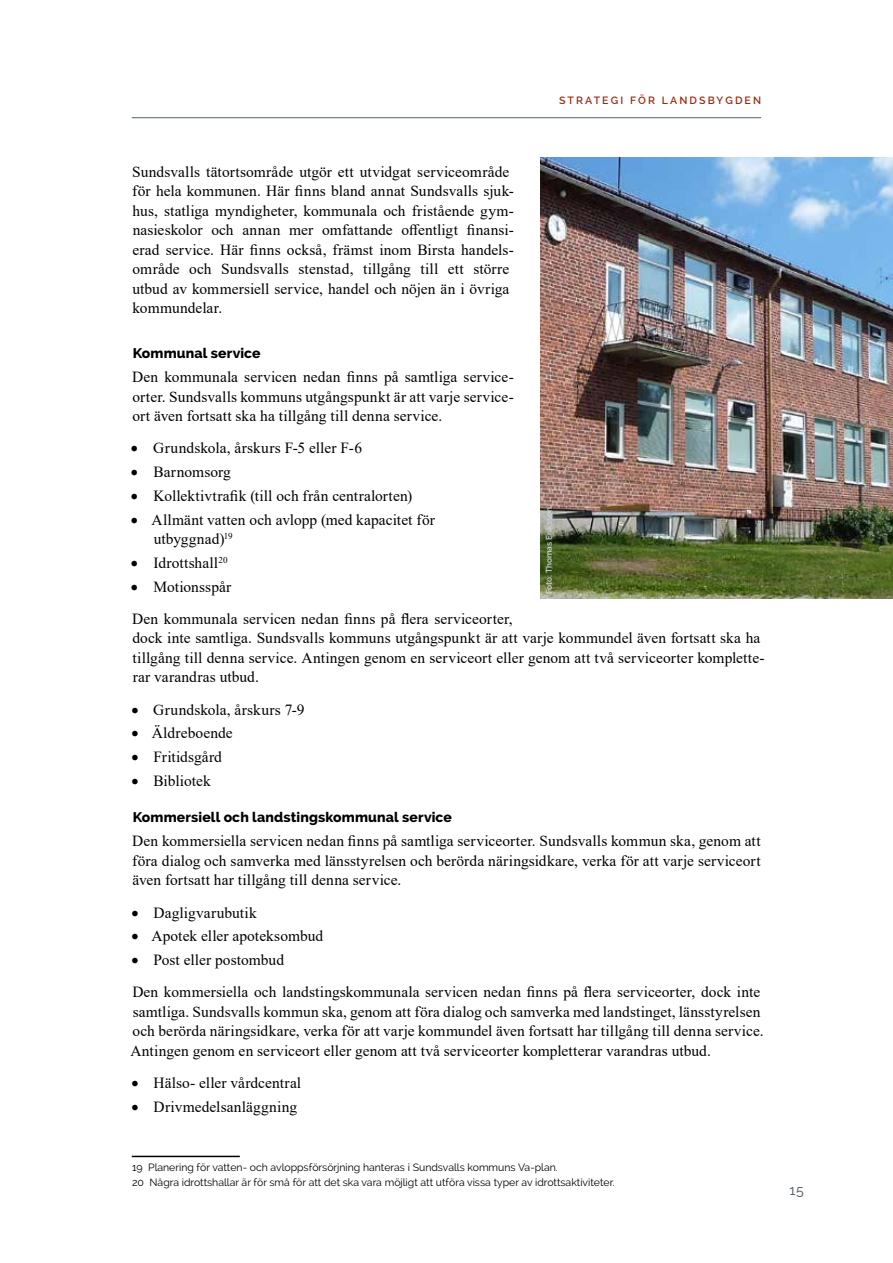
<style>
.page{position:relative;width:893px;height:1263px;background:#fff}
.page>*{position:absolute;margin:0;border:0;box-sizing:border-box;transform-origin:0 0}
.t1{font:15.45px/19.5px "Times New Roman";letter-spacing:.005em;color:#000}
.t2{font:800 13.95px "Raleway";letter-spacing:.01em;color:#000}
.t3{font:13.95px "Raleway";color:#43525a}
.t4{font:10.5px/15px "Raleway";color:#000}
.t5{font:600 10.5px "Raleway";letter-spacing:.2em;color:#9e280e}
.t6{font:600 8.25px "Raleway";color:#ced8de}
</style>
<div class="page">
<hr style="left:132px;top:117px;width:629px;height:1px;background:#63737c">
<hr style="left:132px;top:1156px;width:108px;height:1px;background:#000">
<img style="left:540px;top:157px;width:353px;height:441px">
<p class="t5" style="left:559px;top:94px;width:204px">STRATEGI FÖR LANDSBYGDEN</p>
<p class="t1" style="left:132px;top:161px;width:383px">Sundsvalls tätortsområde utgör ett utvidgat serviceområde för hela kommunen. Här finns bland annat Sundsvalls sjuk&shy;hus, statliga myndigheter, kommunala och fristående gym&shy;nasieskolor och annan mer omfattande offentligt finansi&shy;erad service. Här finns också, främst inom Birsta handels&shy;område och Sundsvalls stenstad, tillgång till ett större utbud av kommersiell service, handel och nöjen än i övriga kommundelar.</p>
<p class="t2" style="left:133px;top:346px;width:129px">Kommunal service</p>
<p class="t1" style="left:132px;top:367px;width:383px;text-align:justify">Den kommunala servicen nedan finns på samtliga service&shy;orter. Sundsvalls kommuns utgångspunkt är att varje service&shy;ort även fortsatt ska ha tillgång till denna service.</p>
<p class="t1" style="left:131px;top:438px;width:233px">• Grundskola, årskurs F-5 eller F-6</p>
<p class="t1" style="left:131px;top:462px;width:102px">• Barnomsorg</p>
<p class="t1" style="left:131px;top:485px;width:283px">• Kollektivtrafik (till och från centralorten)</p>
<p class="t1" style="left:154px;top:509px;width:283px;text-indent:-23px">• Allmänt vatten och avlopp (med kapacitet för utbyggnad)<sup>19</sup></p>
<p class="t1" style="left:131px;top:552px;width:98px">• Idrottshall<sup>20</sup></p>
<p class="t1" style="left:131px;top:570px;width:384px;line-height:32.2px">• Motionsspår<br>Den kommunala servicen nedan finns på flera serviceorter,</p>
<p class="t1" style="left:132px;top:628px;width:634px">dock inte samtliga. Sundsvalls kommuns utgångspunkt är att varje kommundel även fortsatt ska ha tillgång till denna service. Antingen genom en serviceort eller genom att två serviceorter komplette&shy;rar varandras utbud.</p>
<p class="t1" style="left:131px;top:699px;width:175px">• Grundskola, årskurs 7-9</p>
<p class="t1" style="left:131px;top:723px;width:103px">• Äldreboende</p>
<p class="t1" style="left:131px;top:747px;width:92px">• Fritidsgård</p>
<p class="t1" style="left:131px;top:770px;width:81px">• Bibliotek</p>
<p class="t2" style="left:133px;top:810px;width:321px">Kommersiell och landstingskommunal service</p>
<p class="t1" style="left:132px;top:831px;width:630px;text-align:justify">Den kommersiella servicen nedan finns på samtliga serviceorter. Sundsvalls kommun ska, genom att föra dialog och samverka med länsstyrelsen och berörda näringsidkare, verka för att varje serviceort även fortsatt har tillgång till denna service.</p>
<p class="t1" style="left:131px;top:902px;width:127px">• Dagligvarubutik</p>
<p class="t1" style="left:131px;top:926px;width:193px">• Apotek eller apoteksombud</p>
<p class="t1" style="left:131px;top:943px;width:630px;line-height:32.2px">• Post eller postombud<br>Den kommersiella och landstingskommunala servicen nedan finns på flera serviceorter, dock inte</p>
<p class="t1" style="left:130px;top:1001px;width:635px">samtliga. Sundsvalls kommun ska, genom att föra dialog och samverka med landstinget, länsstyrelsen och berörda näringsidkare, verka för att varje kommundel även fortsatt har tillgång till denna service.<br>Antingen genom en serviceort eller genom att två serviceorter kompletterar varandras utbud.</p>
<p class="t1" style="left:131px;top:1072px;width:171px">• Hälso- eller vårdcentral</p>
<p class="t1" style="left:131px;top:1096px;width:167px">• Drivmedelsanläggning</p>
<p class="t6" style="left:544px;top:594px;width:90px;rotate:-90deg">Foto: Thomas Eriksson.</p>
<p class="t4" style="left:132px;top:1160px;width:484px">19 Planering för vatten- och avloppsförsörjning hanteras i Sundsvalls kommuns Va-plan.<br>20 Några idrottshallar är för små för att det ska vara möjligt att utföra vissa typer av idrottsaktiviteter.</p>
<p class="t3" style="left:790px;top:1182px;width:16px">15</p>
</div>
